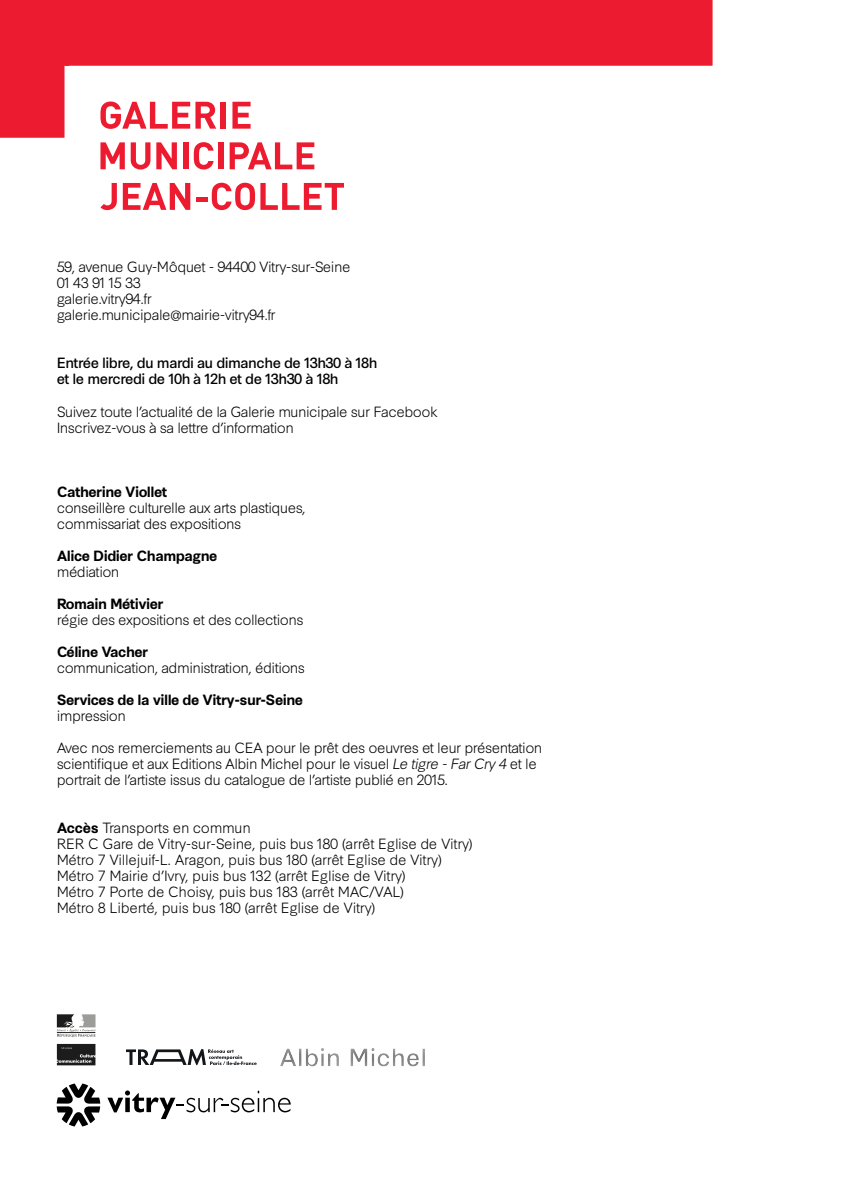
<style>
.page{position:relative;width:842px;height:1191px;background:#fff}
.page>*{position:absolute;margin:0;border:0;box-sizing:border-box;transform-origin:0 0}
.t1{font:300 14px/16px "Synthese";letter-spacing:-.04em;color:#000}
.t2{font:700 14px "Synthese";letter-spacing:-.04em;color:#000}
.t3{font:14px/16px "Synthese";letter-spacing:-.04em;color:#000}
.t4{font:12px "Synthese";color:#ed1b2f}
.s1{font-style:italic}
.s2{font-weight:700}
</style>
<div class="page">
<svg style="left:126px;top:1049px;width:131px;height:16px"></svg>
<svg style="left:57px;top:1044px;width:39px;height:21px"></svg>
<svg style="left:57px;top:1014px;width:39px;height:23px"></svg>
<svg style="left:57px;top:1083px;width:43px;height:43px"></svg>
<svg style="left:107px;top:1090px;width:184px;height:29px"></svg>
<svg style="left:0;top:0;width:712px;height:138px;fill:#ed1b2f"></svg>
<svg style="left:100px;top:142px;width:25px;height:27px"></svg>
<svg style="left:131px;top:142px;width:19px;height:27px"></svg>
<svg style="left:156px;top:142px;width:21px;height:27px"></svg>
<div style="left:183px;top:142px;width:5px;height:27px;background:#ed1b2f"></div>
<svg style="left:194px;top:142px;width:20px;height:27px"></svg>
<div style="left:218px;top:142px;width:5px;height:27px;background:#ed1b2f"></div>
<svg style="left:230px;top:142px;width:84px;height:27px"></svg>
<svg style="left:100px;top:183px;width:17px;height:27px"></svg>
<svg style="left:123px;top:183px;width:67px;height:27px"></svg>
<hr style="left:196px;top:197px;width:11px;height:4px;background:#ed1b2f">
<svg style="left:212px;top:183px;width:132px;height:27px"></svg>
<div style="left:221px;top:102px;width:5px;height:27px;background:#ed1b2f"></div>
<svg style="left:232px;top:102px;width:19px;height:27px"></svg>
<svg style="left:100px;top:101px;width:116px;height:28px"></svg>
<p class="t4" style="left:57px;top:54px;width:15px">16</p>
<p class="t1" style="left:57px;top:259px;width:295px">59, avenue Guy-Môquet - 94400 Vitry-sur-Seine<br>01 43 91 15 33<br>galerie.vitry94.fr galerie.municipale@mairie-vitry94.fr</p>
<p class="t3" style="left:57px;top:355px;width:322px">Entrée libre, du mardi au dimanche de 13h30 à 18h et le mercredi de 10h à 12h et de 13h30 à 18h</p>
<p class="t1" style="left:57px;top:403px;width:383px">Suivez toute l’actualité de la Galerie municipale sur Facebook<br>Inscrivez-vous à sa lettre d’information</p>
<p class="t2" style="left:57px;top:483px;width:112px">Catherine Viollet</p>
<p class="t1" style="left:57px;top:499px;width:251px">conseillère culturelle aux arts plastiques, commissariat des expositions</p>
<p class="t2" style="left:57px;top:547px;width:162px">Alice Didier Champagne</p>
<p class="t1" style="left:57px;top:563px;width:64px">médiation</p>
<p class="t2" style="left:57px;top:595px;width:108px">Romain Métivier</p>
<p class="t1" style="left:57px;top:611px;width:248px">régie des expositions et des collections</p>
<p class="t2" style="left:57px;top:643px;width:93px">Céline Vacher</p>
<p class="t1" style="left:57px;top:659px;width:250px">communication, administration, éditions</p>
<p class="t2" style="left:57px;top:691px;width:248px">Services de la ville de Vitry-sur-Seine</p>
<p class="t1" style="left:57px;top:707px;width:71px">impression</p>
<p class="t1" style="left:57px;top:739px;width:487px">Avec nos remerciements au CEA pour le prêt des oeuvres et leur présentation scientifique et aux Editions Albin Michel pour le visuel <span class="s1">Le tigre - Far Cry 4</span> et le portrait de l’artiste issus du catalogue de l’artiste publié en 2015.</p>
<p class="t1" style="left:57px;top:819px;width:418px"><span class="s2">Accès</span> Transports en commun<br>RER C Gare de Vitry-sur-Seine, puis bus 180 (arrêt Eglise de Vitry)<br>Métro 7 Villejuif-L. Aragon, puis bus 180 (arrêt Eglise de Vitry)<br>Métro 7 Mairie d’Ivry, puis bus 132 (arrêt Eglise de Vitry)<br>Métro 7 Porte de Choisy, puis bus 183 (arrêt MAC/VAL)<br>Métro 8 Liberté, puis bus 180 (arrêt Eglise de Vitry)</p>
</div>
